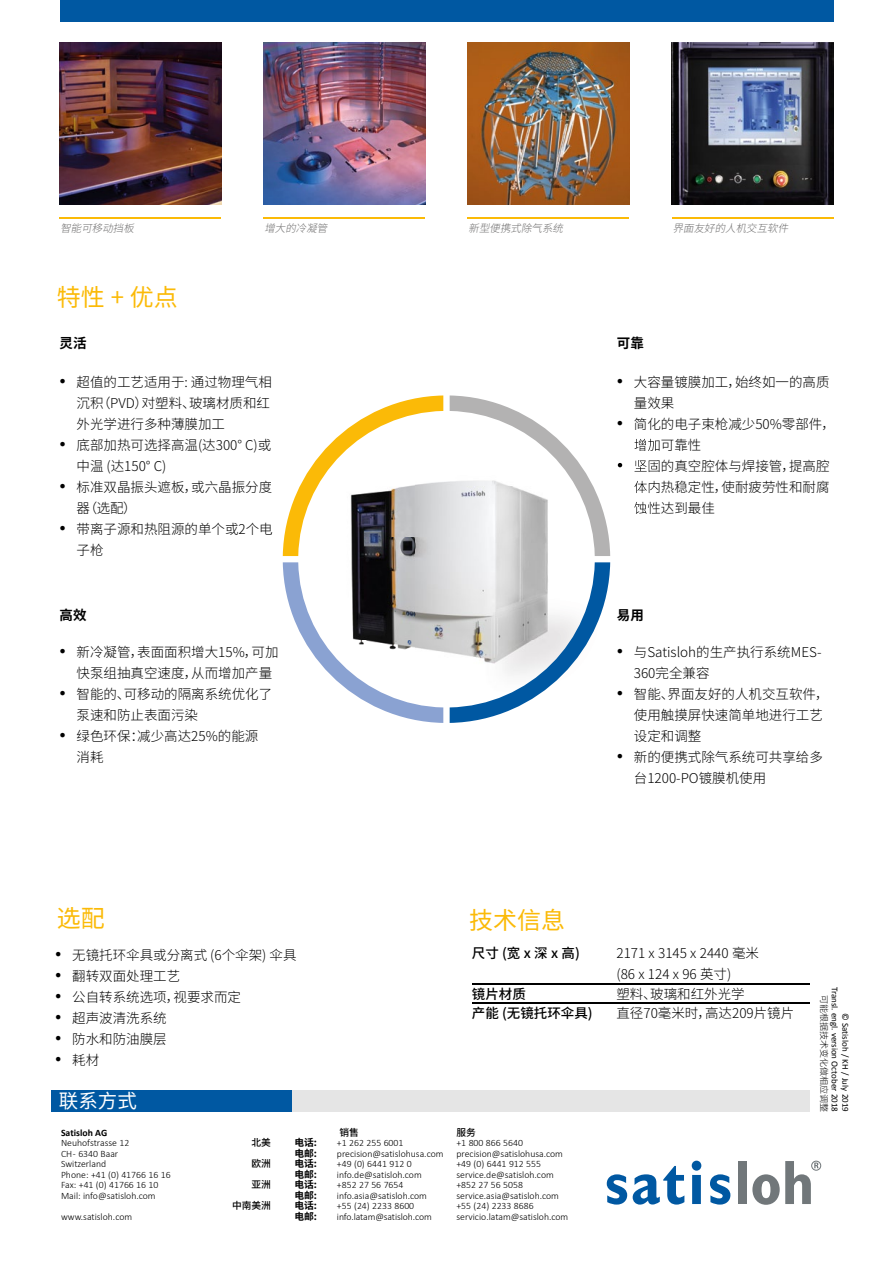
<style>
.page{position:relative;width:893px;height:1263px;background:#fff}
.page>*{position:absolute;margin:0;border:0;box-sizing:border-box;transform-origin:0 0}
.t1{font:24px "Noto Sans CJ Ksc";color:#fbba07}
.t2{font:19.5px "Noto Sans CJ Ksc";color:#fff}
.t3{font:300 13.5px/21px "Noto Sans CJ Ksc";color:#000}
.t4{font:500 13.5px "Noto Sans CJ Ksc";color:#000}
.t5{font:700 13.5px "Noto Sans CJ Ksc";letter-spacing:.015em;color:#000}
.t6{font:italic 300 10.5px "Noto Sans CJ Ksc";color:#706f6f}
.t7{font:300 9.75px/10.5px "Calibri";color:#000}
.t8{font:700 9.75px "Noto Sans CJ Ksc";color:#000}
.t9{font:500 9.75px/21px "Noto Sans CJ Ksc";color:#000;text-align:right}
.t10{font:700 9.75px "Calibri";color:#000}
.t11{font:9px/10.8px "Calibri";color:#000;text-align:right}
.t12{font:300 9px "Noto Sans CJ Ksc";color:#000}
.s1{font-family:"Times New Roman";font-weight:400;font-size:18px}
</style>
<div class="page">
<img style="left:468px;top:43px;width:161px;height:161px">
<hr style="left:468px;top:217px;width:161px;height:1px;background:#fbba07">
<img style="left:672px;top:43px;width:161px;height:161px">
<hr style="left:672px;top:217px;width:161px;height:1px;background:#fbba07">
<div style="left:60px;top:0;width:773px;height:21px;background:#0058a2"></div>
<img style="left:60px;top:43px;width:161px;height:161px">
<hr style="left:60px;top:217px;width:161px;height:1px;background:#fbba07">
<img style="left:264px;top:43px;width:161px;height:161px">
<hr style="left:264px;top:217px;width:161px;height:1px;background:#fbba07">
<img style="left:282px;top:438px;width:373px;height:215px">
<img style="left:634px;top:439px;width:22px;height:12px">
<svg style="left:618px;top:463px;width:5px;height:8px"></svg>
<img style="left:634px;top:460px;width:22px;height:12px">
<img style="left:634px;top:481px;width:22px;height:12px">
<img style="left:634px;top:502px;width:22px;height:12px">
<svg style="left:450px;top:395px;width:160px;height:161px"></svg>
<svg style="left:283px;top:395px;width:160px;height:161px"></svg>
<svg style="left:450px;top:562px;width:160px;height:161px"></svg>
<svg style="left:283px;top:562px;width:160px;height:161px"></svg>
<div style="left:140px;top:1090px;width:670px;height:21px;background:#e5e5e5"></div>
<div style="left:51px;top:1090px;width:241px;height:21px;background:#0058a2"></div>
<svg style="left:607px;top:1174px;width:20px;height:30px"></svg>
<svg style="left:633px;top:1166px;width:51px;height:38px"></svg>
<svg style="left:692px;top:1161px;width:9px;height:43px"></svg>
<svg style="left:710px;top:1174px;width:20px;height:30px"></svg>
<div style="left:738px;top:1161px;width:9px;height:43px;background:#71777a"></div>
<svg style="left:752px;top:1161px;width:67px;height:44px"></svg>
<div style="left:811px;top:1161px;width:10px;height:10px;border:1px solid #71777a;border-radius:50%"></div>
<hr style="left:472px;top:983px;width:144px;height:1px;background:#000">
<hr style="left:472px;top:1002px;width:144px;height:2px;background:#000">
<hr style="left:616px;top:983px;width:194px;height:1px;background:#000">
<hr style="left:616px;top:1002px;width:194px;height:2px;background:#000">
<p class="t6" style="left:60px;top:222px;width:80px">智能可移动挡板</p>
<p class="t6" style="left:264px;top:222px;width:70px">增大的冷凝管</p>
<p class="t6" style="left:468px;top:222px;width:101px">新型便携式除气系统</p>
<p class="t6" style="left:673px;top:222px;width:122px">界面友好的人机交互软件</p>
<h1 class="t1" style="left:57px;top:283px;width:123px">特性 + 优点</h1>
<p class="t5" style="left:60px;top:335px;width:29px">灵活</p>
<p class="t3" style="left:77px;top:372px;width:197px;text-indent:-17px"><span class="s1">•</span> 超值的工艺适用于: 通过物理气相沉积（PVD）对塑料、玻璃材质和红外光学进行多种薄膜加工</p>
<p class="t3" style="left:77px;top:435px;width:196px;text-indent:-17px"><span class="s1">•</span> 底部加热可选择高温(达300° C)或中温 (达150° C)</p>
<p class="t3" style="left:77px;top:477px;width:197px;text-indent:-17px"><span class="s1">•</span> 标准双晶振头遮板，或六晶振分度器（选配）</p>
<p class="t3" style="left:77px;top:519px;width:198px;text-indent:-17px"><span class="s1">•</span> 带离子源和热阻源的单个或2个电子枪</p>
<p class="t5" style="left:60px;top:608px;width:29px">高效</p>
<p class="t3" style="left:77px;top:642px;width:204px;text-indent:-17px"><span class="s1">•</span> 新冷凝管，表面面积增大15%，可加快泵组抽真空速度，从而增加产量</p>
<p class="t3" style="left:77px;top:684px;width:197px;text-indent:-17px"><span class="s1">•</span> 智能的、可移动的隔离系统优化了泵速和防止表面污染</p>
<p class="t3" style="left:77px;top:726px;width:183px;text-indent:-17px"><span class="s1">•</span> 绿色环保：减少高达25%的能源消耗</p>
<p class="t5" style="left:617px;top:335px;width:29px">可靠</p>
<p class="t3" style="left:634px;top:372px;width:197px;text-indent:-17px"><span class="s1">•</span> 大容量镀膜加工，始终如一的高质量效果</p>
<p class="t3" style="left:634px;top:414px;width:203px;text-indent:-17px"><span class="s1">•</span> 简化的电子束枪减少50%零部件，增加可靠性</p>
<p class="t3" style="left:634px;top:456px;width:197px;text-align:justify;text-indent:-17px"><span class="s1">•</span> 坚固的真空腔体与焊接管，提高腔体内热稳定性，使耐疲劳性和耐腐蚀性达到最佳</p>
<p class="t5" style="left:617px;top:608px;width:29px">易用</p>
<p class="t3" style="left:634px;top:642px;width:189px;text-indent:-17px"><span class="s1">•</span> 与Satisloh的生产执行系统MES-<br>360完全兼容</p>
<p class="t3" style="left:634px;top:684px;width:196px;text-indent:-17px"><span class="s1">•</span> 智能、界面友好的人机交互软件，使用触摸屏快速简单地进行工艺设定和调整</p>
<p class="t3" style="left:634px;top:747px;width:190px;text-indent:-17px"><span class="s1">•</span> 新的便携式除气系统可共享给多台1200-PO镀膜机使用</p>
<h1 class="t1" style="left:57px;top:905px;width:50px">选配</h1>
<h1 class="t1" style="left:469px;top:907px;width:97px">技术信息</h1>
<p class="t4" style="left:472px;top:946px;width:109px">尺寸 (宽 x 深 x 高)</p>
<p class="t3" style="left:616px;top:943px;width:144px">2171 x 3145 x 2440 毫米(86 x 124 x 96 英寸)</p>
<p class="t4" style="left:472px;top:986px;width:55px">镜片材质</p>
<p class="t3" style="left:616px;top:983px;width:130px">塑料、玻璃和红外光学</p>
<p class="t4" style="left:472px;top:1005px;width:122px">产能 (无镜托环伞具)</p>
<p class="t3" style="left:616px;top:1003px;width:179px">直径70毫米时，高达209片镜片</p>
<p class="t3" style="left:55px;top:945px;width:243px"><span class="s1">•</span> 无镜托环伞具或分离式 (6个伞架) 伞具</p>
<p class="t3" style="left:55px;top:966px;width:127px"><span class="s1">•</span> 翻转双面处理工艺</p>
<p class="t3" style="left:55px;top:987px;width:187px"><span class="s1">•</span> 公自转系统选项，视要求而定</p>
<p class="t3" style="left:55px;top:1008px;width:113px"><span class="s1">•</span> 超声波清洗系统</p>
<p class="t3" style="left:55px;top:1029px;width:113px"><span class="s1">•</span> 防水和防油膜层</p>
<p class="t3" style="left:55px;top:1050px;width:46px"><span class="s1">•</span> 耗材</p>
<h2 class="t2" style="left:59px;top:1090px;width:79px">联系方式</h2>
<p class="t10" style="left:61px;top:1126px;width:48px">Satisloh AG</p>
<p class="t7" style="left:61px;top:1138px;width:111px">Neuhofstrasse 12<br>CH - 6340 Baar<br>Switzerland<br>Phone: +41 (0) 41766 16 16<br>Fax: +41 (0) 41766 16 10<br>Mail: info@satisloh.com</p>
<p class="t7" style="left:61px;top:1211px;width:73px">www.satisloh.com</p>
<p class="t9" style="left:232px;top:1132px;width:40px">北美<br>欧洲<br>亚洲<br>中南美洲</p>
<p class="t9" style="left:339px;top:1122px;width:21px">销售</p>
<p class="t9" style="left:456px;top:1122px;width:21px">服务</p>
<p class="t8" style="left:294px;top:1137px;width:24px">电话:</p>
<p class="t7" style="left:337px;top:1138px;width:68px">+1 262 255 6001</p>
<p class="t7" style="left:456px;top:1138px;width:68px">+1 800 866 5640</p>
<p class="t8" style="left:294px;top:1148px;width:24px">电邮:</p>
<p class="t7" style="left:337px;top:1148px;width:108px">precision@satislohusa.com</p>
<p class="t7" style="left:456px;top:1148px;width:108px">precision@satislohusa.com</p>
<p class="t8" style="left:294px;top:1158px;width:24px">电话:</p>
<p class="t7" style="left:337px;top:1159px;width:76px">+49 (0) 6441 912 0</p>
<p class="t7" style="left:456px;top:1159px;width:86px">+49 (0) 6441 912 555</p>
<p class="t8" style="left:294px;top:1169px;width:24px">电邮:</p>
<p class="t7" style="left:337px;top:1169px;width:86px">info.de@satisloh.com</p>
<p class="t7" style="left:456px;top:1169px;width:99px">service.de@satisloh.com</p>
<p class="t8" style="left:294px;top:1179px;width:24px">电话:</p>
<p class="t7" style="left:337px;top:1180px;width:68px">+852 27 56 7654</p>
<p class="t7" style="left:456px;top:1180px;width:68px">+852 27 56 5058</p>
<p class="t8" style="left:294px;top:1190px;width:24px">电邮:</p>
<p class="t7" style="left:337px;top:1190px;width:92px">info.asia@satisloh.com</p>
<p class="t7" style="left:456px;top:1190px;width:104px">service.asia@satisloh.com</p>
<p class="t8" style="left:294px;top:1200px;width:24px">电话:</p>
<p class="t7" style="left:337px;top:1201px;width:79px">+55 (24) 2233 8600</p>
<p class="t7" style="left:456px;top:1201px;width:79px">+55 (24) 2233 8686</p>
<p class="t8" style="left:294px;top:1211px;width:24px">电邮:</p>
<p class="t7" style="left:337px;top:1211px;width:96px">info.latam@satisloh.com</p>
<p class="t7" style="left:456px;top:1211px;width:113px">servicio.latam@satisloh.com</p>
<p class="t11" style="left:851px;top:987px;width:126px;rotate:90deg">© Satisloh / KH / July 2019<br>Transl. engl. version October 2018</p>
<p class="t12" style="left:829px;top:995px;width:118px;rotate:90deg">可能根据技术变化做相应调整</p>
</div>
